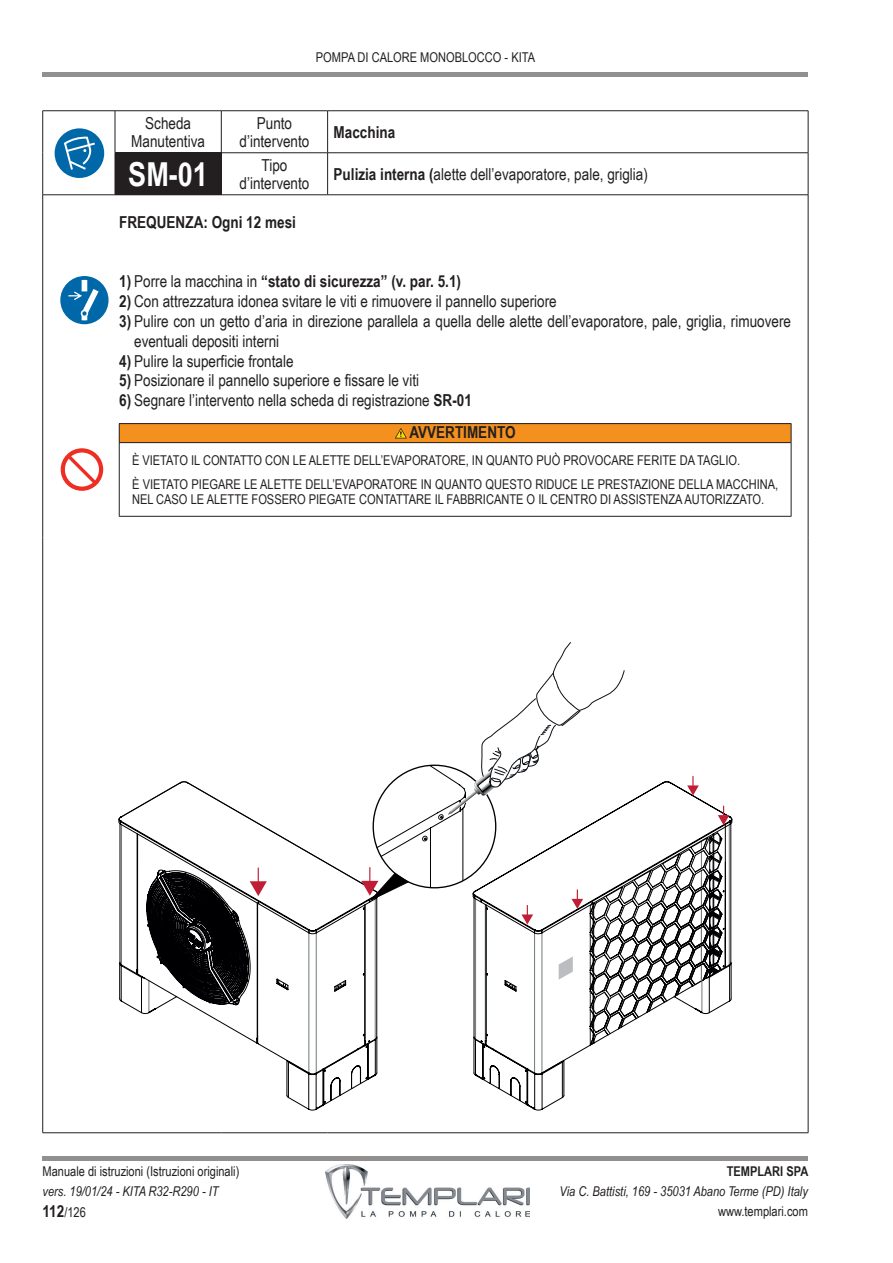
<style>
.page{position:relative;width:893px;height:1263px;background:#fff}
.page>*{position:absolute;margin:0;border:0;box-sizing:border-box;transform-origin:0 0}
.t1{font:700 33px "Arial Narrow";color:#fff}
.t2{font:16.5px/18px "Arial Narrow";color:#231f20;text-align:center}
.t3{font:700 16.5px "Arial Narrow";color:#231f20}
.t4{font:13.5px/23.5px "Arial Narrow";color:#231f20}
.t5{font:italic 13.5px/21px "Arial Narrow";color:#231f20}
.t6{font:700 13.5px "Arial Narrow";color:#231f20}
.s1{font-weight:700}
.s2{font-weight:400}
.s3{font-weight:700;font-style:normal;font-size:16.5px}
.s4{font-style:normal}
</style>
<div class="page">
<div style="left:43px;top:72px;width:765px;height:5px;background:#918f8f"></div>
<hr style="left:43px;top:1157px;width:765px;height:4px;background:#918f8f">
<img style="left:325px;top:1164px;width:204px;height:54px">
<div style="left:115px;top:153px;width:106px;height:42px;background:#231f20"></div>
<hr style="left:43px;top:110px;width:72px;height:1px;background:#231f20">
<hr style="left:42px;top:111px;width:1px;height:42px;background:#231f20">
<hr style="left:115px;top:110px;width:106px;height:1px;background:#231f20">
<hr style="left:115px;top:111px;width:1px;height:42px;background:#231f20">
<hr style="left:42px;top:153px;width:1px;height:42px;background:#231f20">
<hr style="left:115px;top:152px;width:106px;height:1px;background:#231f20">
<hr style="left:221px;top:110px;width:107px;height:1px;background:#231f20">
<hr style="left:221px;top:111px;width:1px;height:42px;background:#231f20">
<hr style="left:328px;top:110px;width:480px;height:1px;background:#231f20">
<hr style="left:327px;top:111px;width:1px;height:42px;background:#231f20">
<hr style="left:808px;top:111px;width:1px;height:42px;background:#231f20">
<hr style="left:221px;top:152px;width:107px;height:1px;background:#231f20">
<hr style="left:221px;top:153px;width:1px;height:42px;background:#231f20">
<hr style="left:328px;top:152px;width:480px;height:1px;background:#231f20">
<hr style="left:327px;top:153px;width:1px;height:42px;background:#231f20">
<hr style="left:808px;top:153px;width:1px;height:42px;background:#231f20">
<hr style="left:43px;top:195px;width:72px;height:1px;background:#231f20">
<svg style="left:42px;top:195px;width:1px;height:15px"></svg>
<hr style="left:115px;top:195px;width:106px;height:1px;background:#231f20">
<hr style="left:221px;top:195px;width:107px;height:1px;background:#231f20">
<hr style="left:328px;top:195px;width:480px;height:1px;background:#231f20">
<hr style="left:42px;top:210px;width:1px;height:327px;background:#231f20">
<hr style="left:808px;top:210px;width:1px;height:327px;background:#231f20">
<hr style="left:42px;top:537px;width:1px;height:595px;background:#231f20">
<hr style="left:808px;top:537px;width:1px;height:595px;background:#231f20">
<hr style="left:43px;top:1132px;width:72px;height:1px;background:#231f20">
<hr style="left:115px;top:1132px;width:106px;height:1px;background:#231f20">
<hr style="left:221px;top:1132px;width:107px;height:1px;background:#231f20">
<hr style="left:328px;top:1132px;width:480px;height:1px;background:#231f20">
<svg style="left:808px;top:195px;width:1px;height:15px"></svg>
<div style="left:55px;top:128px;width:49px;height:50px;background:#0068a9;border-radius:50%"></div>
<svg style="left:64px;top:136px;width:31px;height:34px"></svg>
<div style="left:119px;top:424px;width:672px;height:19px;background:#f4901d"></div>
<hr style="left:119px;top:443px;width:1px;height:73px;background:#231f20">
<hr style="left:791px;top:443px;width:1px;height:73px;background:#231f20">
<hr style="left:119px;top:516px;width:672px;height:1px;background:#231f20">
<hr style="left:119px;top:423px;width:672px;height:1px;background:#231f20">
<svg style="left:119px;top:424px;width:1px;height:18px"></svg>
<svg style="left:791px;top:424px;width:1px;height:18px"></svg>
<hr style="left:119px;top:442px;width:672px;height:1px;background:#231f20">
<svg style="left:61px;top:448px;width:42px;height:43px"></svg>
<svg style="left:395px;top:428px;width:12px;height:10px"></svg>
<svg style="left:120px;top:642px;width:611px;height:468px"></svg>
<div style="left:60px;top:276px;width:49px;height:48px;background:#0068a9;border-radius:50%"></div>
<svg style="left:68px;top:280px;width:31px;height:40px"></svg>
<p class="t4" style="left:316px;top:45px;width:221px">POMPA DI CALORE MONOBLOCCO - KITA</p>
<p class="t2" style="left:131px;top:113px;width:75px">Scheda<br>Manutentiva</p>
<p class="t2" style="left:239px;top:113px;width:71px">Punto d’intervento</p>
<p class="t3" style="left:334px;top:119px;width:63px">Macchina</p>
<h1 class="t1" style="left:128px;top:149px;width:81px">SM-01</h1>
<p class="t2" style="left:239px;top:155px;width:71px">Tipo d’intervento</p>
<p class="t2" style="left:334px;top:164px;width:316px"><span class="s1">Pulizia interna (</span>alette dell’evaporatore, pale, griglia)</p>
<p class="t3" style="left:119px;top:210px;width:178px">FREQUENZA: Ogni 12 mesi</p>
<p class="t3" style="left:119px;top:269px;width:343px">1) <span class="s2">Porre la macchina in</span> “stato di sicurezza” (v. par. 5.1)</p>
<p class="t2" style="left:119px;top:292px;width:439px"><span class="s1">2)</span> Con attrezzatura idonea svitare le viti e rimuovere il pannello superiore</p>
<p class="t2" style="left:134px;top:311px;width:658px;line-height:19.8px;text-align:left;text-indent:-15px"><span class="s1">3)</span> Pulire con un getto d’aria in direzione parallela a quella delle alette dell’evaporatore, pale, griglia, rimuovere eventuali depositi interni</p>
<p class="t2" style="left:119px;top:351px;width:176px"><span class="s1">4)</span> Pulire la superficie frontale</p>
<p class="t2" style="left:119px;top:371px;width:301px"><span class="s1">5)</span> Posizionare il pannello superiore e fissare le viti</p>
<p class="t2" style="left:409px;top:384px;width:108px;line-height:32.1px;text-align:left;text-indent:-290px"><span class="s1">6)</span> Segnare l’intervento nella scheda di registrazione <span class="s1">SR-01<br>AVVERTIMENTO</span></p>
<p class="t4" style="left:132px;top:448px;width:648px">È VIETATO IL CONTATTO CON LE ALETTE DELL’EVAPORATORE, IN QUANTO PUÒ PROVOCARE FERITE DA TAGLIO.<br>È VIETATO PIEGARE LE ALETTE DELL’EVAPORATORE IN QUANTO QUESTO RIDUCE LE PRESTAZIONE DELLA MACCHINA,</p>
<p class="t4" style="left:132px;top:486px;width:634px">NEL CASO LE ALETTE FOSSERO PIEGATE CONTATTARE IL FABBRICANTE O IL CENTRO DI ASSISTENZA AUTORIZZATO.</p>
<p class="t4" style="left:43px;top:1159px;width:198px">Manuale di istruzioni (Istruzioni originali)</p>
<p class="t5" style="left:43px;top:1180px;width:178px">vers. 19/01/24 - KITA R32-R290 - IT<br><span class="s3">112</span><span class="s4">/126</span></p>
<p class="t6" style="left:727px;top:1161px;width:83px">TEMPLARI SPA</p>
<p class="t5" style="left:560px;top:1180px;width:250px">Via C. Battisti, 169 - 35031 Abano Terme (PD) Italy</p>
<p class="t4" style="left:718px;top:1199px;width:91px">www.templari.com</p>
</div>
